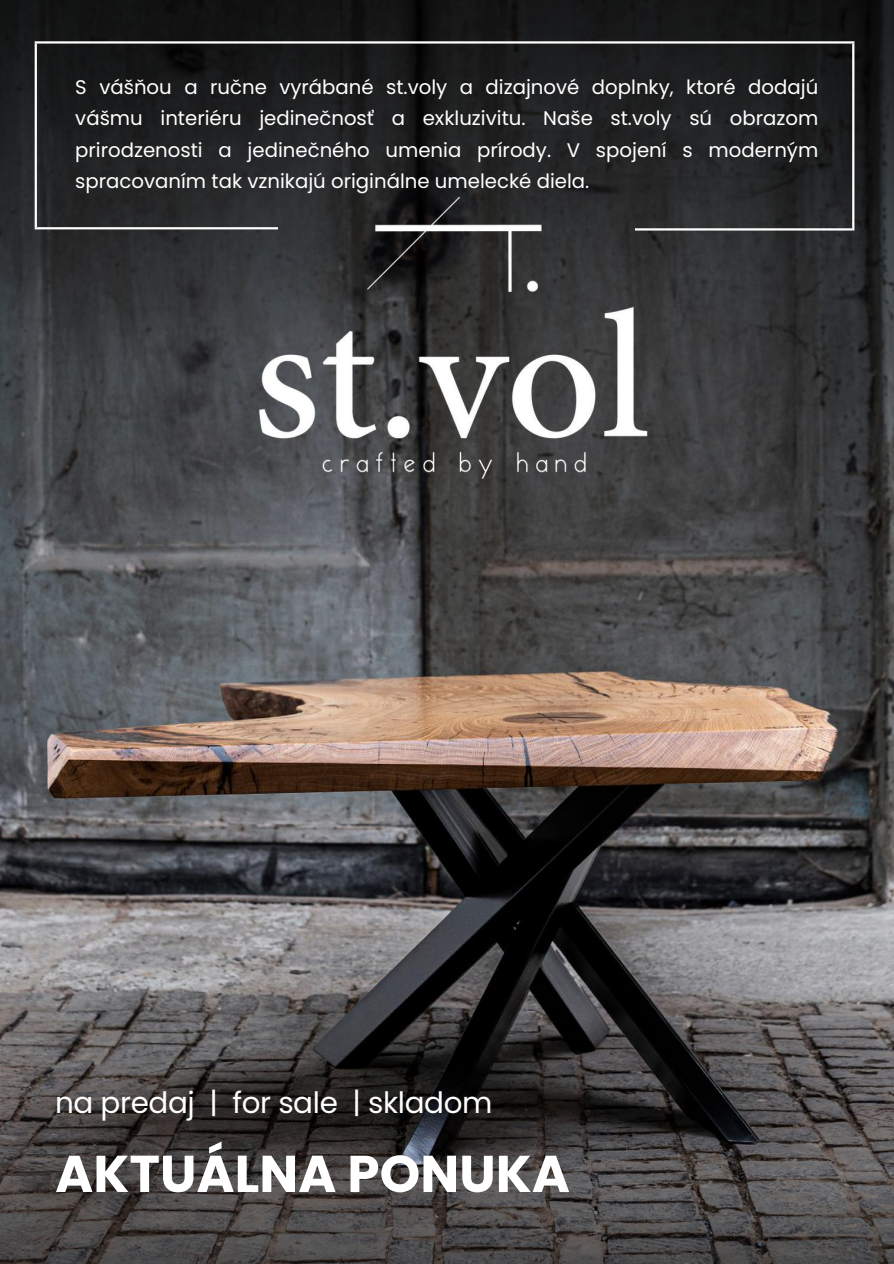
<style>
.page{position:relative;width:894px;height:1264px;background:#fff}
.page>*{position:absolute;margin:0;border:0;box-sizing:border-box;transform-origin:0 0}
.t1{font:700 51.75px "Poppins";color:#fff}
.t2{font:29.4px "Poppins";letter-spacing:-.015em;color:#fff}
.t3{font:19.65px/31.5px "Poppins";color:#fff;text-align:justify}
</style>
<div class="page">
<img style="left:0;top:0;width:893px;height:609px">
<img style="left:222px;top:181px;width:455px;height:308px">
<img style="left:0;top:1226px;width:893px;height:37px">
<hr style="left:35px;top:44px;width:2px;height:183px;background:#fff">
<hr style="left:851px;top:44px;width:3px;height:186px;background:#fff">
<hr style="left:634px;top:228px;width:217px;height:2px;background:#fff">
<hr style="left:35px;top:227px;width:243px;height:2px;background:#fff">
<hr style="left:35px;top:41px;width:819px;height:3px;background:#fff">
<img style="left:0;top:609px;width:893px;height:617px">
<p class="t3" style="left:75px;top:71px;width:744px">S vášňou a ručne vyrábané st.voly a dizajnové doplnky, ktoré dodajú vášmu interiéru jedinečnosť a exkluzivitu. Naše st.voly sú obrazom prirodzenosti a jedinečného umenia prírody. V spojení s moderným spracovaním tak vznikajú originálne umelecké diela.</p>
<h2 class="t2" style="left:55px;top:1081px;width:438px">na predaj | for sale | skladom</h2>
<h1 class="t1" style="left:55px;top:1137px;width:516px">AKTUÁLNA PONUKA</h1>
</div>
